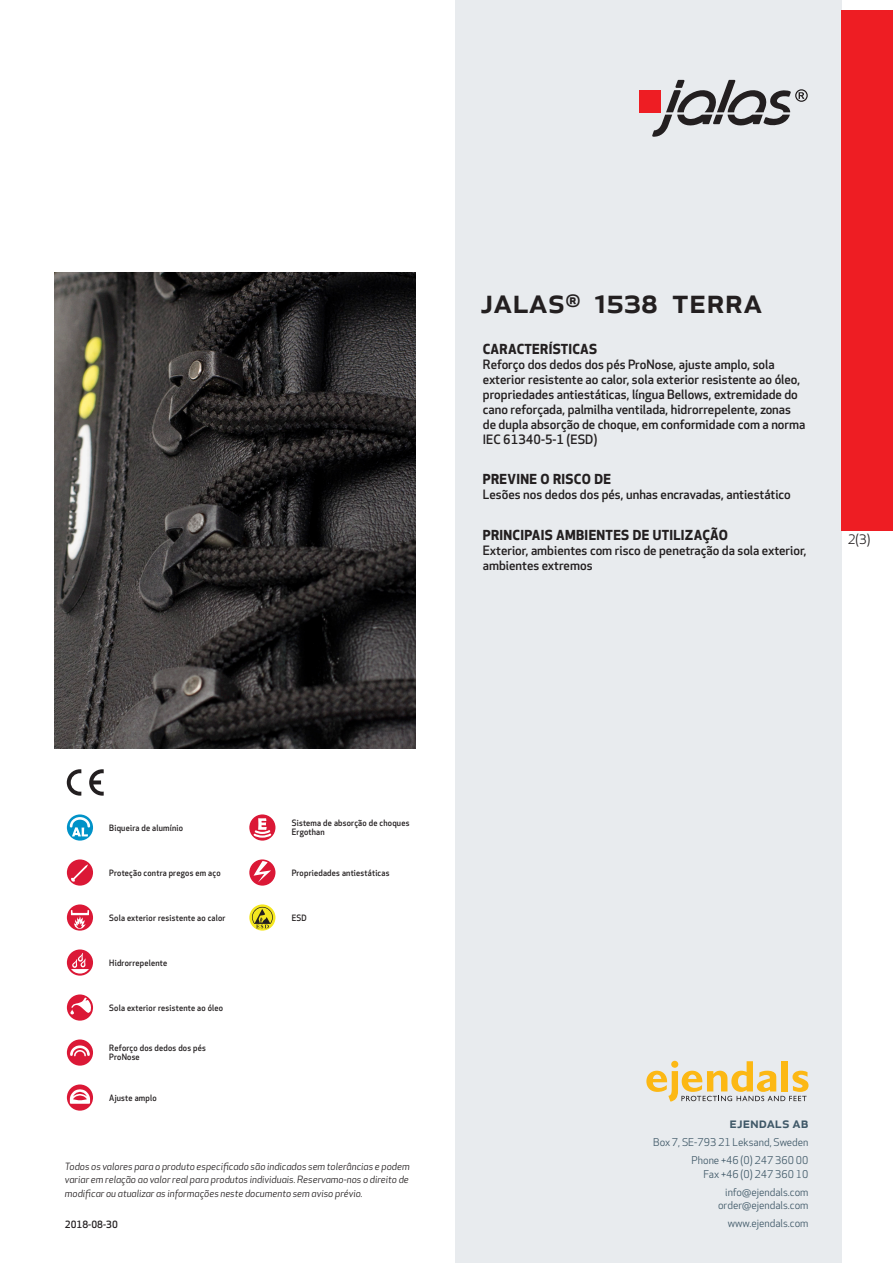
<style>
.page{position:relative;width:893px;height:1263px;background:#fff}
.page>*{position:absolute;margin:0;border:0;box-sizing:border-box;transform-origin:0 0}
.prodname{font:500 34.5px "Apex New";color:#231f20}
.t1{font:500 15px "Apex New";color:#405968}
.Funktion_body{font:700 13.5px "Apex New";letter-spacing:.025em;color:#231f20}
.t2{font:12.75px "Apex New";color:#231f20}
.Funktion_body-2{font:500 12.6px/15px "Apex New";color:#231f20}
.t3{font:10.5px/18px "Apex New";color:#405968;text-align:right}
.t4{font:italic 9.75px/13.5px "Apex New";color:#231f20;text-align:justify}
.Sidfot_datum{font:500 9.75px "Apex New";color:#231f20}
.Artikel{font:500 8.55px/9px "Apex New";letter-spacing:.025em;color:#231f20;scale:.95 1}
</style>
<div class="page">
<div style="left:455px;top:0;width:387px;height:1263px;background:#e8ebee"></div>
<svg style="left:646px;top:1061px;width:162px;height:40px"></svg>
<div style="left:842px;top:11px;width:51px;height:520px;background:#ee1d23"></div>
<div style="left:639px;top:90px;width:22px;height:22px;background:#ee1d23"></div>
<svg style="left:652px;top:80px;width:156px;height:57px"></svg>
<svg style="left:67px;top:814px;width:26px;height:27px"></svg>
<svg style="left:70px;top:817px;width:20px;height:19px"></svg>
<div style="left:67px;top:859px;width:26px;height:27px;background:#db1836;border-radius:50%"></div>
<svg style="left:71px;top:864px;width:17px;height:18px"></svg>
<svg style="left:67px;top:904px;width:26px;height:27px"></svg>
<svg style="left:71px;top:910px;width:18px;height:19px"></svg>
<svg style="left:67px;top:949px;width:26px;height:27px"></svg>
<svg style="left:71px;top:953px;width:18px;height:20px"></svg>
<svg style="left:67px;top:994px;width:26px;height:27px"></svg>
<svg style="left:70px;top:997px;width:21px;height:17px"></svg>
<div style="left:67px;top:1039px;width:26px;height:27px;background:#db1836;border-radius:50%"></div>
<svg style="left:70px;top:1045px;width:20px;height:11px"></svg>
<svg style="left:67px;top:1084px;width:26px;height:27px"></svg>
<svg style="left:70px;top:1089px;width:20px;height:15px"></svg>
<svg style="left:249px;top:814px;width:26px;height:27px"></svg>
<svg style="left:252px;top:818px;width:21px;height:21px"></svg>
<svg style="left:249px;top:859px;width:26px;height:27px"></svg>
<svg style="left:254px;top:861px;width:17px;height:21px"></svg>
<svg style="left:249px;top:904px;width:26px;height:26px"></svg>
<svg style="left:252px;top:907px;width:21px;height:21px"></svg>
<svg style="left:89px;top:769px;width:15px;height:27px"></svg>
<svg style="left:67px;top:769px;width:14px;height:27px"></svg>
<img style="left:54px;top:272px;width:361px;height:476px">
<p class="prodname" style="left:480px;top:277px;width:281px">JALAS<sup>®</sup> 1538 Terra</p>
<p class="Funktion_body" style="left:483px;top:339px;width:116px">CARACTERÍSTICAS</p>
<p class="Funktion_body-2" style="left:483px;top:356px;width:324px">Reforço dos dedos dos pés ProNose, ajuste amplo, sola exterior resistente ao calor, sola exterior resistente ao óleo, propriedades antiestáticas, língua Bellows, extremidade do cano reforçada, palmilha ventilada, hidrorrepelente, zonas de dupla absorção de choque, em conformidade com a norma IEC 61340-5-1 (ESD)</p>
<p class="Funktion_body" style="left:483px;top:470px;width:130px">PREVINE O RISCO DE</p>
<p class="Funktion_body-2" style="left:483px;top:487px;width:310px">Lesões nos dedos dos pés, unhas encravadas, antiestático</p>
<p class="Funktion_body" style="left:483px;top:525px;width:247px">PRINCIPAIS AMBIENTES DE UTILIZAÇÃO</p>
<p class="Funktion_body-2" style="left:483px;top:543px;width:325px">Exterior, ambientes com risco de penetração da sola exterior, ambientes extremos</p>
<p class="t2" style="left:848px;top:531px;width:24px">2(3)</p>
<p class="Artikel" style="left:109px;top:823px;width:79px">Biqueira de alumínio</p>
<p class="Artikel" style="left:109px;top:868px;width:119px">Proteção contra pregos em aço</p>
<p class="Artikel" style="left:109px;top:913px;width:124px">Sola exterior resistente ao calor</p>
<p class="Artikel" style="left:109px;top:958px;width:63px">Hidrorrepelente</p>
<p class="Artikel" style="left:109px;top:1003px;width:121px">Sola exterior resistente ao óleo</p>
<p class="Artikel" style="left:109px;top:1044px;width:103px">Reforço dos dedos dos pés<br>ProNose</p>
<p class="Artikel" style="left:109px;top:1093px;width:51px">Ajuste amplo</p>
<p class="Artikel" style="left:292px;top:819px;width:125px">Sistema de absorção de choques<br>Ergothan</p>
<p class="Artikel" style="left:292px;top:868px;width:104px">Propriedades antiestáticas</p>
<p class="Artikel" style="left:292px;top:913px;width:17px">ESD</p>
<p class="t4" style="left:65px;top:1159px;width:346px">Todos os valores para o produto especificado são indicados sem tolerâncias e podem variar em relação ao valor real para produtos individuais. Reservamo-nos o direito de modificar ou atualizar as informações neste documento sem aviso prévio.</p>
<p class="Sidfot_datum" style="left:65px;top:1218px;width:54px">2018-08-30</p>
<p class="t1" style="left:729px;top:1113px;width:80px">ejendals ab</p>
<p class="t3" style="left:653px;top:1133px;width:157px">Box 7, SE-793 21 Leksand, Sweden<br>Phone +46 (0) 247 360 00</p>
<p class="t3" style="left:703px;top:1165px;width:107px">Fax +46 (0) 247 360 10 info@ejendals.com</p>
<p class="t3" style="left:718px;top:1196px;width:92px">order@ejendals.com</p>
<p class="t3" style="left:728px;top:1215px;width:82px">www.ejendals.com</p>
</div>
